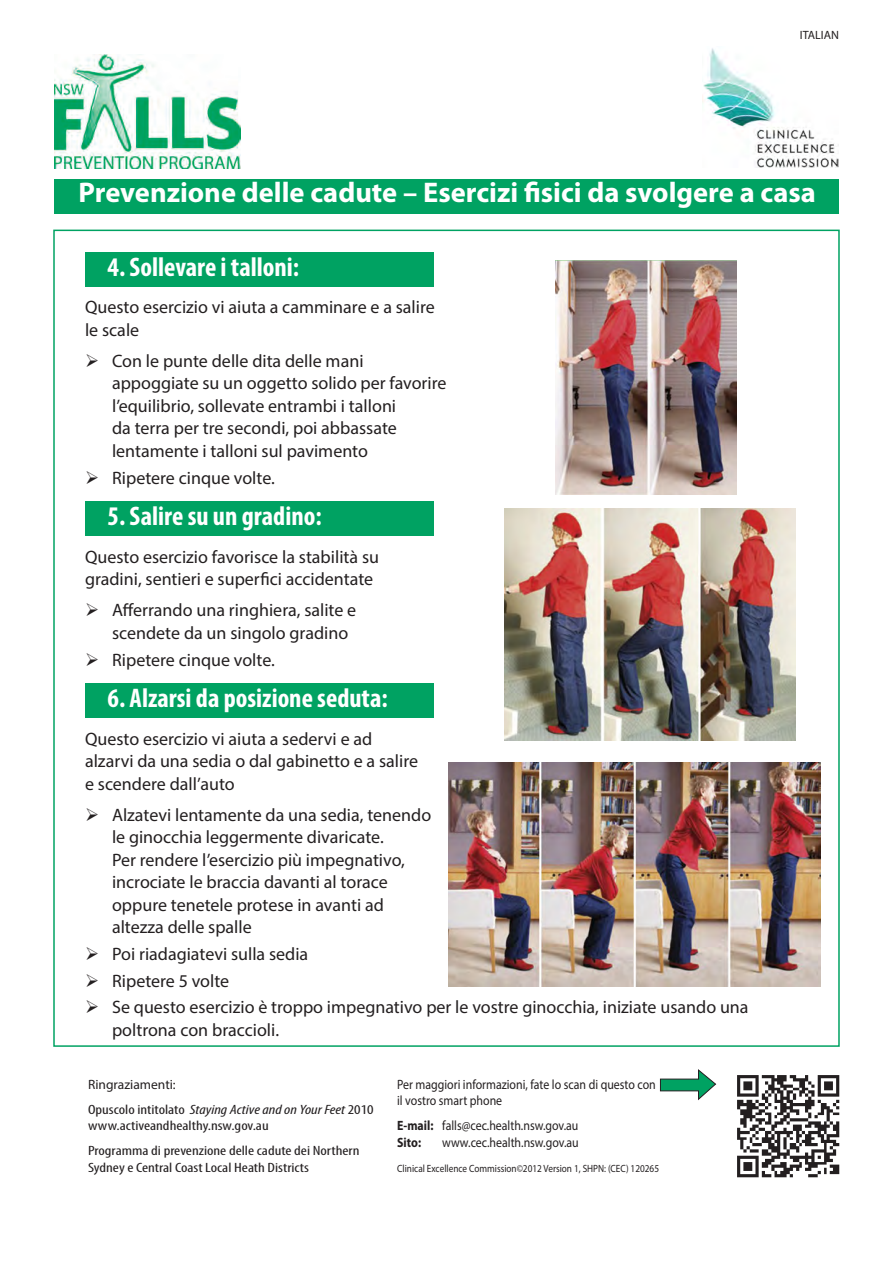
<style>
.page{position:relative;width:893px;height:1263px;background:#fff}
.page>*{position:absolute;margin:0;border:0;box-sizing:border-box;transform-origin:0 0}
.t1{font:700 28.5px "Myriad Pro";color:#fff}
.t2{font:700 condensed 27px "Myriad Pro";color:#fff}
.bullets{font:18px/22.5px "Myriad Pro";color:#231f20}
.body{font:18px/22.5px "Myriad Pro";color:#231f20}
.t3{font:condensed 13.5px/16.5px "Myriad Pro";color:#231f20;scale:1.24 1}
.t4{font:13.5px/16.5px "Myriad Pro";color:#231f20;scale:.88 1}
.t5{font:13.5px "Myriad Pro";color:#231f20}
.t6{font:12px "Myriad Pro";color:#231f20}
.t7{font:10.5px "Myriad Pro";color:#231f20;scale:.88 1}
.s1{font-style:italic}
.s2{font-weight:700}
</style>
<div class="page">
<img style="left:54px;top:54px;width:187px;height:115px">
<img style="left:702px;top:48px;width:137px;height:120px">
<div style="left:54px;top:179px;width:785px;height:34px;background:#00a262"></div>
<img style="left:737px;top:1075px;width:103px;height:103px">
<div style="left:85px;top:253px;width:349px;height:34px;background:#00a262"></div>
<div style="left:85px;top:502px;width:349px;height:34px;background:#00a262"></div>
<div style="left:85px;top:684px;width:349px;height:34px;background:#00a262"></div>
<svg style="left:659px;top:1069px;width:58px;height:32px"></svg>
<img style="left:556px;top:260px;width:181px;height:234px">
<img style="left:505px;top:508px;width:291px;height:232px">
<img style="left:449px;top:763px;width:372px;height:224px">
<p class="t6" style="left:800px;top:28px;width:41px">ITALIAN</p>
<p class="t1" style="left:78px;top:174px;width:739px">Prevenzione delle cadute – Esercizi fisici da svolgere a casa</p>
<p class="t2" style="left:108px;top:250px;width:193px">4. Sollevare i talloni:</p>
<p class="body" style="left:85px;top:296px;width:351px">Questo esercizio vi aiuta a camminare e a salire le scale</p>
<p class="bullets" style="left:112px;top:349px;width:336px">Con le punte delle dita delle mani appoggiate su un oggetto solido per favorire l’equilibrio, sollevate entrambi i talloni<br>da terra per tre secondi, poi abbassate lentamente i talloni sul pavimento</p>
<p class="bullets" style="left:112px;top:466px;width:164px">Ripetere cinque volte.</p>
<p class="t2" style="left:108px;top:499px;width:216px">5. Salire su un gradino:</p>
<p class="body" style="left:85px;top:545px;width:295px">Questo esercizio favorisce la stabilità su gradini, sentieri e superfici accidentate</p>
<p class="bullets" style="left:112px;top:599px;width:246px">Afferrando una ringhiera, salite e scendete da un singolo gradino</p>
<p class="bullets" style="left:112px;top:648px;width:164px">Ripetere cinque volte.</p>
<p class="t2" style="left:108px;top:681px;width:282px">6. Alzarsi da posizione seduta:</p>
<p class="body" style="left:85px;top:727px;width:334px">Questo esercizio vi aiuta a sedervi e ad alzarvi da una sedia o dal gabinetto e a salire e scendere dall’auto</p>
<p class="bullets" style="left:112px;top:803px;width:321px">Alzatevi lentamente da una sedia, tenendo le ginocchia leggermente divaricate.<br>Per rendere l’esercizio più impegnativo, incrociate le braccia davanti al torace oppure tenetele protese in avanti ad altezza delle spalle</p>
<p class="bullets" style="left:112px;top:942px;width:198px">Poi riadagiatevi sulla sedia</p>
<p class="bullets" style="left:112px;top:969px;width:119px">Ripetere 5 volte</p>
<p class="bullets" style="left:112px;top:996px;width:638px">Se questo esercizio è troppo impegnativo per le vostre ginocchia, iniziate usando una poltrona con braccioli.</p>
<p class="t5" style="left:88px;top:1076px;width:89px">Ringraziamenti:</p>
<p class="t3" style="left:88px;top:1101px;width:232px">Opuscolo intitolato <span class="s1">Staying Active and on Your Feet</span> 2010 www.activeandhealthy.nsw.gov.au</p>
<p class="t3" style="left:88px;top:1142px;width:220px">Programma di prevenzione delle cadute dei Northern<br>Sydney e Central Coast Local Heath Districts</p>
<p class="t4" style="left:397px;top:1076px;width:295px">Per maggiori informazioni, fate lo scan di questo con il vostro smart phone</p>
<p class="t4" style="left:397px;top:1117px;width:208px"><span class="s2">E-mail:</span> falls@cec.health.nsw.gov.au<br><span class="s2">Sito:</span></p>
<p class="t4" style="left:442px;top:1134px;width:157px">www.cec.health.nsw.gov.au</p>
<p class="t7" style="left:397px;top:1162px;width:299px">Clinical Excellence Commission©2012 Version 1, SHPN: (CEC) 120265</p>
</div>
